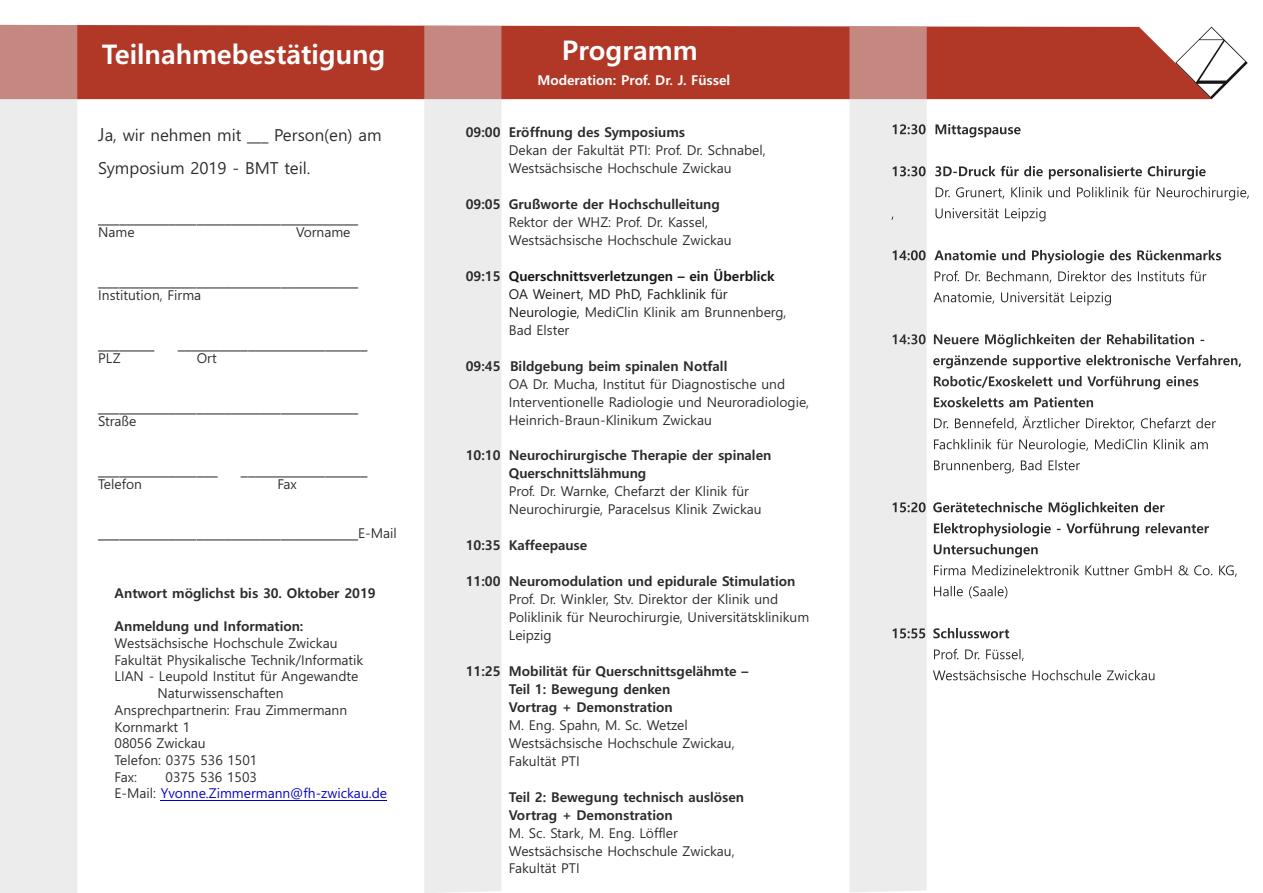
<style>
.page{position:relative;width:1263px;height:893px;background:#fff}
.page>*{position:absolute;margin:0;border:0;box-sizing:border-box;transform-origin:0 0}
.t1{font:700 27px "Malgun Gothic";color:#fff}
.t2{font:16.5px "Malgun Gothic";color:#2b2b2b}
.t3{font:13.5px/18px "Malgun Gothic";color:#2b2b2b}
.t4{font:700 13.5px/18px "Malgun Gothic";color:#2b2b2b}
.t5{font:13.5px/18px "Malgun Gothic";color:#151616}
.t6{font:13.5px/16.8px "Malgun Gothic";color:#0000c4}
.t7{font:700 13.5px "Malgun Gothic";color:#151616}
.t8{font:700 13.5px "Malgun Gothic";color:#fff}
.s1{font-size:18px}
.s2{font-size:13.5px}
.s3{color:#2b2b2b}
</style>
<div class="page">
<div style="left:77px;top:25px;width:1135px;height:74px;background:#b13827"></div>
<svg style="left:849px;top:27px;width:78px;height:865px;background:#e7e0df"></svg>
<svg style="left:424px;top:26px;width:77px;height:867px;background:#e8e3e2"></svg>
<svg style="left:0;top:25px;width:77px;height:868px;background:#e8e3e2"></svg>
<svg style="left:891px;top:124px;width:358px;height:159px"></svg>
<svg style="left:900px;top:166px;width:306px;height:126px"></svg>
<svg style="left:1165px;top:417px;width:51px;height:33px"></svg>
<svg style="left:893px;top:292px;width:272px;height:346px"></svg>
<svg style="left:893px;top:334px;width:348px;height:73px"></svg>
<svg style="left:933px;top:523px;width:304px;height:157px"></svg>
<svg style="left:1175px;top:27px;width:73px;height:72px"></svg>
<hr style="left:161px;top:800px;width:226px;height:1px;background:#0000c4">
<h1 class="t1" style="left:102px;top:43px;width:285px">Teilnahmebestätigung</h1>
<p class="t2" style="left:98px;top:128px;width:285px"><span class="s1">J</span>a, wir nehmen mit ___ Person(en) am</p>
<p class="t2" style="left:98px;top:161px;width:214px">Symposium 2019 - BMT teil.</p>
<p class="t2" style="left:98px;top:210px;width:262px">_____________________________________</p>
<p class="t3" style="left:98px;top:224px;width:38px">Name</p>
<p class="t3" style="left:296px;top:224px;width:56px">Vorname</p>
<p class="t2" style="left:98px;top:273px;width:262px">_____________________________________</p>
<p class="t3" style="left:98px;top:287px;width:105px">Institution, Firma</p>
<p class="t2" style="left:98px;top:336px;width:58px">________</p>
<p class="t2" style="left:178px;top:336px;width:191px">___________________________</p>
<p class="t3" style="left:98px;top:350px;width:24px">PLZ</p>
<p class="t3" style="left:197px;top:350px;width:22px">Ort</p>
<p class="t2" style="left:98px;top:399px;width:262px">_____________________________________</p>
<p class="t3" style="left:98px;top:413px;width:39px">Straße</p>
<p class="t2" style="left:98px;top:462px;width:121px">_________________</p>
<p class="t2" style="left:241px;top:462px;width:128px">__________________</p>
<p class="t3" style="left:98px;top:476px;width:45px">Telefon</p>
<p class="t3" style="left:278px;top:476px;width:21px">Fax</p>
<p class="t2" style="left:98px;top:525px;width:300px">_____________________________________<span class="s2">E-Mail</span></p>
<p class="t4" style="left:115px;top:585px;width:263px">Antwort möglichst bis 30. Oktober 2019</p>
<p class="t4" style="left:115px;top:618px;width:190px">Anmeldung und Information:</p>
<p class="t3" style="left:115px;top:635px;width:224px">Westsächsische Hochschule Zwickau</p>
<p class="t3" style="left:115px;top:651px;width:250px">Fakultät Physikalische Technik/Informatik</p>
<p class="t3" style="left:115px;top:668px;width:245px">LIAN - Leupold Institut für Angewandte</p>
<p class="t3" style="left:157px;top:685px;width:128px">Naturwissenschaften</p>
<p class="t3" style="left:115px;top:702px;width:234px">Ansprechpartnerin: Frau Zimmermann</p>
<p class="t3" style="left:115px;top:718px;width:77px">Kornmarkt 1</p>
<p class="t3" style="left:115px;top:735px;width:93px">08056 Zwickau</p>
<p class="t3" style="left:115px;top:752px;width:144px">Telefon: 0375 536 1501</p>
<p class="t3" style="left:115px;top:769px;width:24px">Fax:</p>
<p class="t6" style="left:115px;top:769px;width:274px;text-indent:51px"><span class="s3">0375 536 1503<br>E-Mail:</span> Yvonne.Zimmermann@fh-zwickau.de</p>
<h1 class="t1" style="left:562px;top:39px;width:137px">Programm</h1>
<p class="t8" style="left:537px;top:74px;width:194px">Moderation: Prof. Dr. J. Füssel</p>
<p class="t4" style="left:466px;top:124px;width:221px">09:00 Eröffnung des Symposiums</p>
<p class="t3" style="left:509px;top:142px;width:258px">Dekan der Fakultät PTI: Prof. Dr. Schnabel,<br>Westsächsische Hochschule Zwickau</p>
<p class="t4" style="left:466px;top:196px;width:256px">09:05 Grußworte der Hochschulleitung</p>
<p class="t3" style="left:509px;top:214px;width:201px">Rektor der WHZ: Prof. Dr. Kassel,</p>
<p class="t3" style="left:509px;top:232px;width:224px">Westsächsische Hochschule Zwickau</p>
<p class="t7" style="left:466px;top:270px;width:310px"><span class="s3">09:15</span> Querschnittsverletzungen – ein Überblick</p>
<p class="t5" style="left:509px;top:286px;width:279px">OA Weinert, MD PhD, Fachklinik für<br>Neurologie, <span class="s3">MediClin Klinik am Brunnenberg,<br>Bad Elster</span></p>
<p class="t4" style="left:466px;top:358px;width:263px">09:45 Bildgebung beim spinalen Notfall</p>
<p class="t3" style="left:509px;top:376px;width:302px">OA Dr. Mucha, Institut für Diagnostische und<br>Interventionelle Radiologie und Neuroradiologie,<br>Heinrich-Braun-Klinikum Zwickau</p>
<p class="t4" style="left:509px;top:447px;width:264px;text-indent:-43px">10:10 Neurochirurgische Therapie der spinalen<br>Querschnittslähmung</p>
<p class="t3" style="left:509px;top:483px;width:254px">Prof. Dr. Warnke, Chefarzt der Klinik für<br>Neurochirurgie, Paracelsus Klinik Zwickau</p>
<p class="t4" style="left:466px;top:537px;width:123px">10:35 Kaffeepause</p>
<p class="t4" style="left:466px;top:573px;width:331px">11:00 Neuromodulation und epidurale Stimulation</p>
<p class="t3" style="left:509px;top:591px;width:271px">Prof. Dr. Winkler, Stv. Direktor der Klinik und</p>
<p class="t3" style="left:509px;top:609px;width:302px">Poliklinik für Neurochirurgie, Universitätsklinikum<br>Leipzig</p>
<p class="t4" style="left:466px;top:663px;width:284px">11:25 Mobilität für Querschnittsgelähmte –</p>
<p class="t4" style="left:509px;top:681px;width:165px">Teil 1: Bewegung denken<br>Vortrag + Demonstration</p>
<p class="t3" style="left:509px;top:717px;width:180px">M. Eng. Spahn, M. Sc. Wetzel</p>
<p class="t3" style="left:509px;top:735px;width:227px">Westsächsische Hochschule Zwickau,</p>
<p class="t3" style="left:509px;top:753px;width:72px">Fakultät PTI</p>
<p class="t4" style="left:509px;top:789px;width:237px">Teil 2: Bewegung technisch auslösen</p>
<p class="t4" style="left:509px;top:807px;width:165px">Vortrag + Demonstration</p>
<p class="t3" style="left:509px;top:824px;width:171px">M. Sc. Stark, M. Eng. Löffler</p>
<p class="t3" style="left:509px;top:842px;width:227px">Westsächsische Hochschule Zwickau,</p>
<p class="t3" style="left:509px;top:860px;width:72px">Fakultät PTI</p>
</div>
